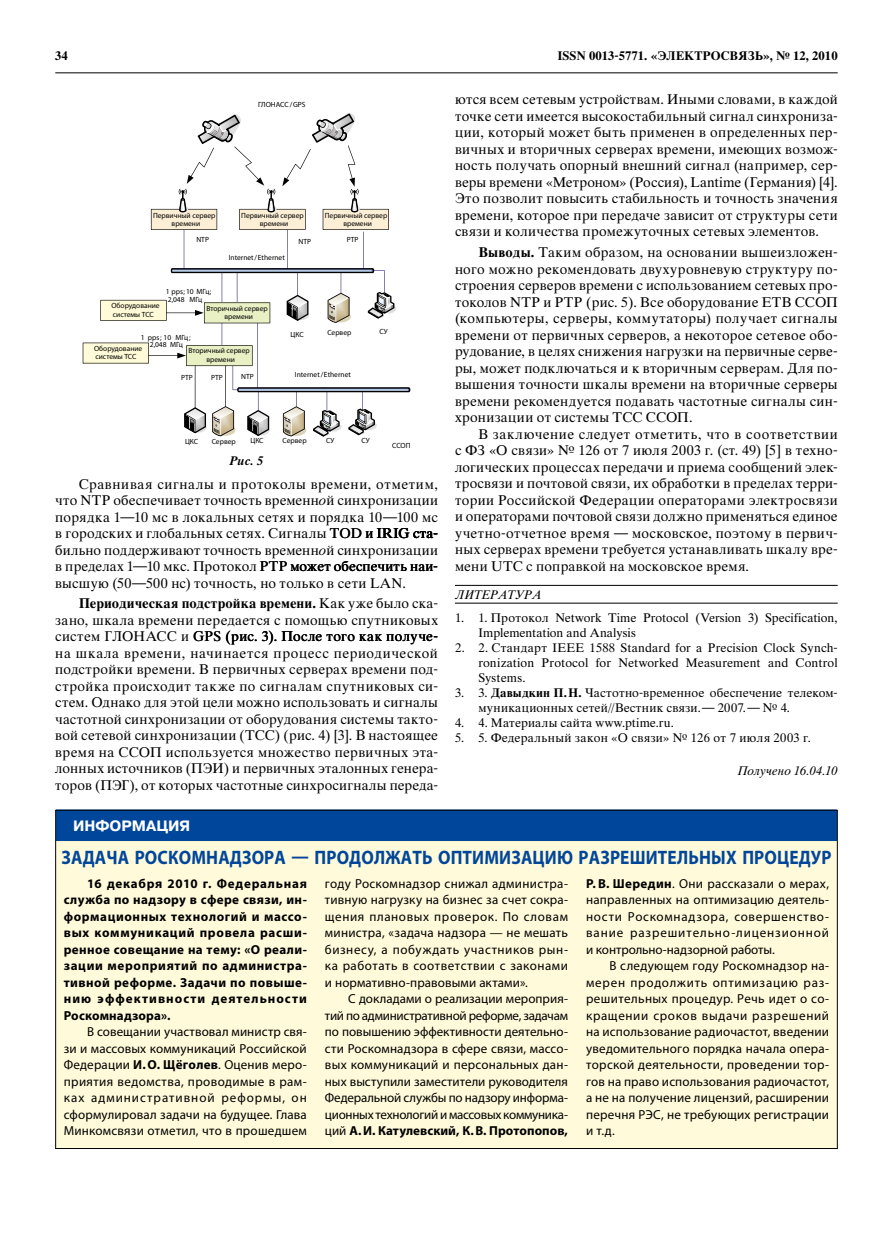
<style>
.page{position:relative;width:893px;height:1234px;background:#fff}
.page>*{position:absolute;margin:0;border:0;box-sizing:border-box;transform-origin:0 0}
.t1{font:700 19.5px "Myriad Pro";letter-spacing:.01em;color:#00469b;scale:.89 1}
.t2{font:700 15px "Pragmatica C";color:#fff}
.t3{font:13.5px/16.5px "Thames C";letter-spacing:.02em;color:#000;text-align:justify}
.t4{font:13.05px/16.5px "Myriad Pro";letter-spacing:.01em;color:#000;text-align:justify}
.t5{font:700 13.05px/16.5px "Myriad Pro";letter-spacing:.075em;color:#000;text-align:justify}
.t6{font:12px/15px "Thames C";letter-spacing:.015em;color:#000}
.t7{font:700 12px "Thames C";color:#000}
.t8{font:italic 12px "Thames C";letter-spacing:.01em;color:#000}
.t9{font:italic 700 12px "Thames C";color:#000}
.t10{font:7.5px/8.7px "Myriad Pro";color:#000;text-align:center}
.s1{font-style:italic}
.s2{font-weight:700}
</style>
<div class="page">
<hr style="left:55px;top:72px;width:783px;height:1px;background:#000">
<div style="left:56px;top:810px;width:781px;height:338px;background:#fffbda"></div>
<div style="left:56px;top:809px;width:781px;height:31px;background:#00469b"></div>
<hr style="left:455px;top:585px;width:383px;height:1px;background:#000">
<hr style="left:455px;top:602px;width:383px;height:1px;background:#000">
<svg style="left:83px;top:113px;width:327px;height:323px"></svg>
<p class="t7" style="left:55px;top:48px;width:14px">34</p>
<p class="t7" style="left:557px;top:48px;width:282px">ISSN 0013-5771. «ЭЛЕКТРОСВЯЗЬ», № 12, 2010</p>
<p class="t10" style="left:258px;top:100px;width:49px">ГЛОНАСС/GPS</p>
<p class="t10" style="left:153px;top:212px;width:64px;line-height:7.4px">Первичный сервер времени</p>
<p class="t10" style="left:196px;top:235px;width:14px">NTP</p>
<p class="t10" style="left:241px;top:212px;width:64px;line-height:7.4px">Первичный сервер времени</p>
<p class="t10" style="left:229px;top:253px;width:58px">Internet/Ethernet</p>
<p class="t10" style="left:299px;top:236px;width:14px">NTP</p>
<p class="t10" style="left:166px;top:287px;width:47px;line-height:7.9px;text-align:left">1 pps; 10 МГц;<br>2,048 МГц</p>
<p class="t10" style="left:111px;top:301px;width:50px;text-align:left">Оборудование системы ТСС</p>
<p class="t10" style="left:207px;top:303px;width:63px">Вторичный сервер времени</p>
<p class="t10" style="left:325px;top:212px;width:64px;line-height:7.4px">Первичный сервер времени</p>
<p class="t10" style="left:347px;top:235px;width:13px">PTP</p>
<p class="t10" style="left:141px;top:333px;width:52px;line-height:7.9px">1 pps; 10 МГц ;<br>2,048 МГц</p>
<p class="t10" style="left:94px;top:343px;width:50px;text-align:left">Оборудование системы ТСС</p>
<p class="t10" style="left:188px;top:346px;width:63px">Вторичный сервер времени</p>
<p class="t10" style="left:181px;top:373px;width:13px">PTP</p>
<p class="t10" style="left:211px;top:373px;width:13px">PTP</p>
<p class="t10" style="left:241px;top:372px;width:14px">NTP</p>
<p class="t10" style="left:291px;top:329px;width:15px">ЦКС</p>
<p class="t10" style="left:327px;top:328px;width:26px">Сервер</p>
<p class="t10" style="left:295px;top:370px;width:58px">Internet/Ethernet</p>
<p class="t10" style="left:379px;top:327px;width:10px">СУ</p>
<p class="t10" style="left:185px;top:437px;width:15px">ЦКС</p>
<p class="t10" style="left:212px;top:437px;width:26px">Сервер</p>
<p class="t10" style="left:250px;top:436px;width:15px">ЦКС</p>
<p class="t10" style="left:283px;top:436px;width:26px">Сервер</p>
<p class="t10" style="left:361px;top:436px;width:10px">СУ</p>
<p class="t10" style="left:326px;top:436px;width:10px">СУ</p>
<p class="t10" style="left:392px;top:441px;width:20px">ССОП</p>
<p class="t9" style="left:230px;top:453px;width:35px">Рис. 5</p>
<p class="t3" style="left:55px;top:475px;width:384px;text-indent:23px">Сравнивая сигналы и протоколы времени, отметим, что NTP обеспечивает точность временн<span class="s1">о</span>й синхронизации порядка 1—10 мс в локальных сетях и порядка 10—100 мс в городских и глобальных сетях. Сигналы TOD и IRIG ста&shy;бильно поддерживают точность временн<span class="s1">о</span>й синхронизации в пределах 1—10 мкс. Протокол PTP может обеспечить наи&shy;высшую (50—500 нс) точность, но только в сети LAN.</p>
<p class="t3" style="left:55px;top:595px;width:384px;text-indent:23px"><span class="s2">Периодическая подстройка времени.</span> Как уже было ска&shy;зано, шкала времени передается с помощью спутниковых систем ГЛОНАСС и GPS (рис. 3). После того как получе&shy;на шкала времени, начинается процесс периодической подстройки времени. В первичных серверах времени под&shy;стройка происходит также по сигналам спутниковых си&shy;стем. Однако для этой цели можно использовать и сигналы частотной синхронизации от оборудования системы такто&shy;вой сетевой синхронизации (ТСС) (рис. 4) [3]. В настоящее время на ССОП используется множество первичных эта&shy;лонных источников (ПЭИ) и первичных эталонных генера&shy;торов (ПЭГ), от которых частотные синхросигналы переда-</p>
<p class="t2" style="left:73px;top:817px;width:119px">ИНФОРМАЦИЯ</p>
<p class="t3" style="left:455px;top:91px;width:384px">ются всем сетевым устройствам. Иными словами, в каждой точке сети имеется высокостабильный сигнал синхрониза&shy;ции, который может быть применен в определенных пер&shy;вичных и вторичных серверах времени, имеющих возмож&shy;ность получать опорный внешний сигнал (например, сер&shy;веры времени «Метроном» (Россия), Lantime (Германия) [4].<br>Это позволит повысить стабильность и точность значения времени, которое при передаче зависит от структуры сети связи и количества промежуточных сетевых элементов.</p>
<p class="t3" style="left:455px;top:244px;width:384px;text-indent:23px"><span class="s2">Выводы.</span> Таким образом, на основании вышеизложен&shy;ного можно рекомендовать двухуровневую структуру по&shy;строения серверов времени с использованием сетевых про&shy;токолов NTP и PTP (рис. 5). Все оборудование ЕТВ ССОП (компьютеры, серверы, коммутаторы) получает сигналы времени от первичных серверов, а некоторое сетевое обо&shy;рудование, в целях снижения нагрузки на первичные серве&shy;ры, может подключаться и к вторичным серверам. Для по&shy;вышения точности шкалы времени на вторичные серверы времени рекомендуется подавать частотные сигналы син&shy;хронизации от системы ТСС ССОП.</p>
<p class="t3" style="left:455px;top:426px;width:384px;text-indent:23px">В заключение следует отметить, что в соответствии с ФЗ «О связи» № 126 от 7 июля 2003 г. (ст. 49) [5] в техно&shy;логических процессах передачи и приема сообщений элек&shy;тросвязи и почтовой связи, их обработки в пределах терри&shy;тории Российской Федерации операторами электросвязи и операторами почтовой связи должно применяться единое учетно-отчетное время — московское, поэтому в первич&shy;ных серверах времени требуется устанавливать шкалу вре&shy;мени UTC с поправкой на московское время.</p>
<p class="t8" style="left:455px;top:587px;width:88px">ЛИТЕРАТУРА</p>
<p class="t6" style="left:478px;top:610px;width:361px;text-indent:-23px">1. 1. Протокол Network Time Protocol (Version 3) Specification,<br>Implementation and Analysis</p>
<p class="t6" style="left:478px;top:640px;width:361px;text-align:justify;text-indent:-23px">2. 2. Стандарт IEEE 1588 Standard for a Precision Clock Synch&shy;ronization Protocol for Networked Measurement and Control Systems.</p>
<p class="t6" style="left:478px;top:685px;width:361px;text-indent:-23px">3. 3. <span class="s2">Давыдкин П.Н.</span> Частотно-временное обеспечение телеком&shy;муникационных сетей//Вестник связи.— 2007.— № 4.</p>
<p class="t6" style="left:455px;top:715px;width:220px">4. 4. Материалы сайта www.ptime.ru.</p>
<p class="t6" style="left:455px;top:730px;width:357px">5. 5. Федеральный закон «О связи» № 126 от 7 июля 2003 г.</p>
<p class="t8" style="left:738px;top:763px;width:101px">Получено 16.04.10</p>
<h1 class="t1" style="left:62px;top:844px;width:866px">ЗАДАЧА РОСКОМНАДЗОРА — ПРОДОЛЖАТЬ ОПТИМИЗАЦИЮ РАЗРЕШИТЕЛЬНЫХ ПРОЦЕДУР</h1>
<p class="t5" style="left:64px;top:874px;width:245px;text-indent:23px">16 декабря 2010 г. Федеральная служба по надзору в сфере связи, ин‑ формационных технологий и массо‑ вых коммуникаций провела расши‑ ренное совещание на тему: «О реали‑ зации мероприятий по администра‑ тивной реформе. Задачи по повыше‑ нию эффективности деятельности Роскомнадзора».</p>
<p class="t4" style="left:64px;top:1023px;width:245px;text-indent:23px">В совещании участвовал министр свя&shy;зи и массовых коммуникаций Российской Федерации <span class="s2">И. О. Щёголев</span>. Оценив меро&shy;приятия ведомства, проводимые в рам&shy;ках административной реформы, он сформулировал задачи на будущее. Глава Минкомсвязи отметил, что в прошедшем</p>
<p class="t4" style="left:325px;top:874px;width:245px">году Роскомнадзор снижал администра&shy;тивную нагрузку на бизнес за счет сокра&shy;щения плановых проверок. По словам министра, «задача надзора — не мешать бизнесу, а побуждать участников рын&shy;ка работать в соответствии с законами и нормативно-правовыми актами».</p>
<p class="t4" style="left:325px;top:990px;width:245px;text-indent:23px">С докладами о реализации мероприя&shy;тий по административной реформе, задачам по повышению эффективности деятельно&shy;сти Роскомнадзора в сфере связи, массо&shy;вых коммуникаций и персональных дан&shy;ных выступили заместители руководителя Федеральной службы по надзору информа&shy;ционных технологий и массовых коммуника&shy;ций <span class="s2">А. И. Катулевский, К. В. Протопопов,</span></p>
<p class="t4" style="left:586px;top:874px;width:245px"><span class="s2">Р. В. Шередин</span>. Они рассказали о мерах, направленных на оптимизацию деятель&shy;ности Роскомнадзора, совершенство&shy;вание разрешительно-лицензионной и контрольно-надзорной работы.</p>
<p class="t4" style="left:586px;top:957px;width:245px;text-indent:23px">В следующем году Роскомнадзор на&shy;мерен продолжить оптимизацию раз&shy;решительных процедур. Речь идет о со&shy;кращении сроков выдачи разрешений на использование радиочастот, введении уведомительного порядка начала опера&shy;торской деятельности, проведении тор&shy;гов на право использования радиочастот, а не на получение лицензий, расширении перечня РЭС, не требующих регистрации и т.д.</p>
</div>
